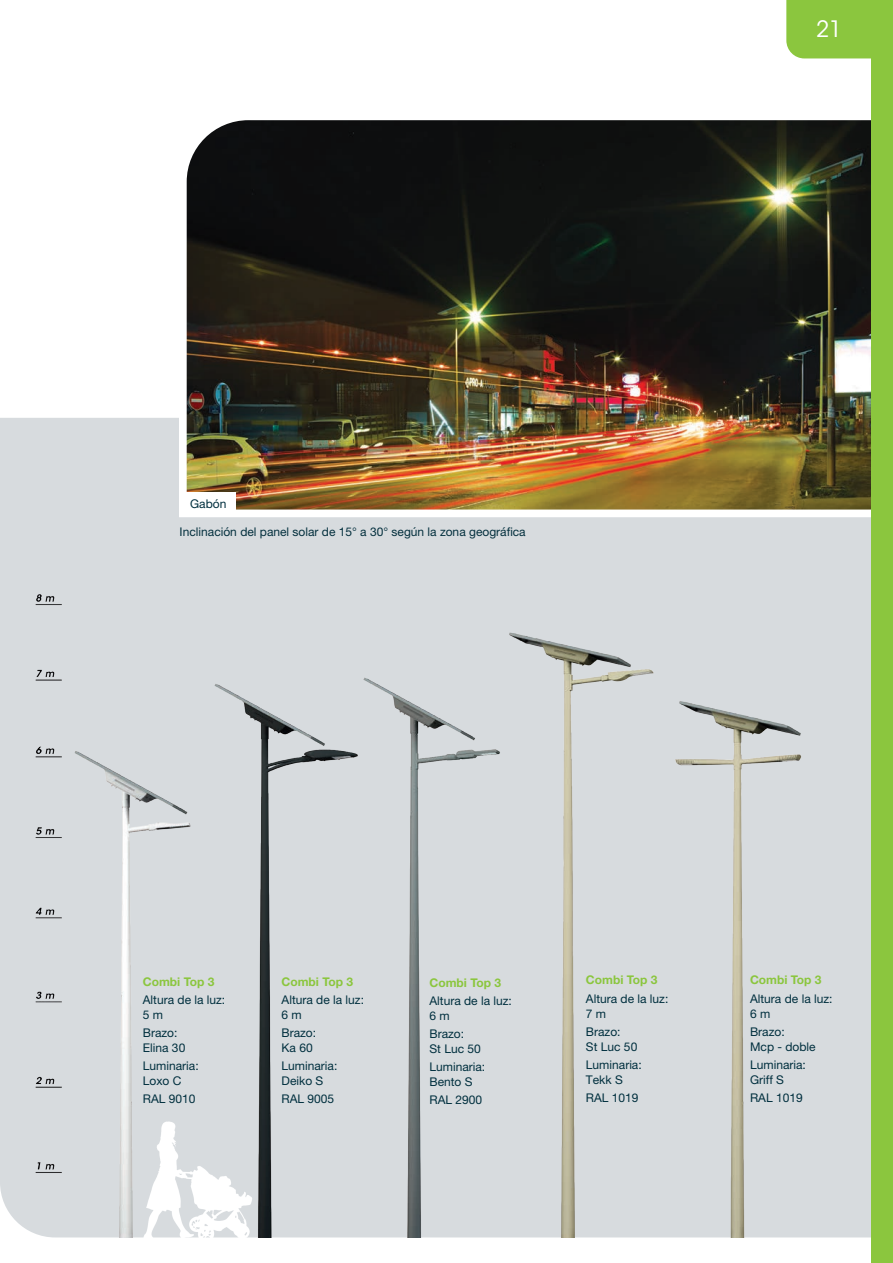
<style>
.page{position:relative;width:893px;height:1263px;background:#fff}
.page>*{position:absolute;margin:0;border:0;box-sizing:border-box;transform-origin:0 0}
.t1{font:22.5px "ITC Avant Garde Std";color:#fff}
.t2{font:12px/14.4px "Helvetica Neue LT Pro";color:#002f3e}
.t3{font:12px "Helvetica Neue LT Pro";color:#04303e}
.t4{font:700 12px "Helvetica Neue LT Std";color:#8bc63e}
</style>
<div class="page">
<div style="left:0;top:418px;width:872px;height:819px;background:#d7dbde"></div>
<div style="left:32px;top:578px;width:120px;height:659px;background:#d7dbde"></div>
<img style="left:175px;top:109px;width:697px;height:412px">
<img style="left:34px;top:647px;width:199px;height:591px">
<div style="left:189px;top:655px;width:196px;height:583px;background:#d7dbde"></div>
<img style="left:340px;top:663px;width:162px;height:575px">
<img style="left:502px;top:623px;width:155px;height:615px">
<img style="left:639px;top:663px;width:193px;height:575px">
<img style="left:132px;top:1077px;width:146px;height:161px">
<div style="left:183px;top:492px;width:53px;height:22px;background:#fff"></div>
<div style="left:872px;top:0;width:21px;height:1263px;background:#8bc63e"></div>
<div style="left:786px;top:0;width:86px;height:58px;background:#8bc63e"></div>
<h1 class="t1" style="left:816px;top:15px;width:27px">21</h1>
<p class="t2" style="left:190px;top:497px;width:38px">Gabón</p>
<p class="t3" style="left:180px;top:524px;width:348px">Inclinación del panel solar de 15° a 30° según la zona geográfica</p>
<p class="t4" style="left:143px;top:974px;width:73px">Combi Top 3</p>
<p class="t2" style="left:143px;top:992px;width:84px">Altura de la luz:</p>
<p class="t2" style="left:143px;top:1007px;width:22px">5 m</p>
<p class="t2" style="left:143px;top:1026px;width:44px">Brazo:<br>Elina 30</p>
<p class="t2" style="left:143px;top:1059px;width:57px">Luminaria:</p>
<p class="t2" style="left:143px;top:1073px;width:40px">Loxo C</p>
<p class="t2" style="left:143px;top:1092px;width:54px">RAL 9010</p>
<p class="t4" style="left:282px;top:974px;width:73px">Combi Top 3</p>
<p class="t2" style="left:282px;top:992px;width:84px">Altura de la luz:</p>
<p class="t2" style="left:282px;top:1007px;width:22px">6 m</p>
<p class="t2" style="left:282px;top:1026px;width:36px">Brazo:<br>Ka 60</p>
<p class="t2" style="left:282px;top:1059px;width:57px">Luminaria:</p>
<p class="t2" style="left:282px;top:1073px;width:43px">Deiko S</p>
<p class="t2" style="left:282px;top:1092px;width:54px">RAL 9005</p>
<p class="t4" style="left:429px;top:975px;width:73px">Combi Top 3</p>
<p class="t2" style="left:429px;top:994px;width:84px">Altura de la luz:</p>
<p class="t2" style="left:429px;top:1008px;width:22px">6 m</p>
<p class="t2" style="left:429px;top:1027px;width:53px">Brazo:<br>St Luc 50</p>
<p class="t2" style="left:429px;top:1060px;width:57px">Luminaria:</p>
<p class="t2" style="left:429px;top:1074px;width:45px">Bento S</p>
<p class="t2" style="left:429px;top:1093px;width:54px">RAL 2900</p>
<p class="t4" style="left:586px;top:973px;width:73px">Combi Top 3</p>
<p class="t2" style="left:586px;top:991px;width:84px">Altura de la luz:</p>
<p class="t2" style="left:586px;top:1006px;width:22px">7 m</p>
<p class="t2" style="left:586px;top:1024px;width:53px">Brazo:<br>St Luc 50</p>
<p class="t2" style="left:586px;top:1057px;width:57px">Luminaria:</p>
<p class="t2" style="left:586px;top:1072px;width:38px">Tekk S</p>
<p class="t2" style="left:586px;top:1091px;width:54px">RAL 1019</p>
<p class="t4" style="left:750px;top:973px;width:73px">Combi Top 3</p>
<p class="t2" style="left:750px;top:991px;width:84px">Altura de la luz:</p>
<p class="t2" style="left:750px;top:1006px;width:22px">6 m</p>
<p class="t2" style="left:750px;top:1024px;width:67px">Brazo:<br>Mcp - doble</p>
<p class="t2" style="left:750px;top:1057px;width:57px">Luminaria:</p>
<p class="t2" style="left:750px;top:1072px;width:35px">Griff S</p>
<p class="t2" style="left:750px;top:1091px;width:54px">RAL 1019</p>
</div>
